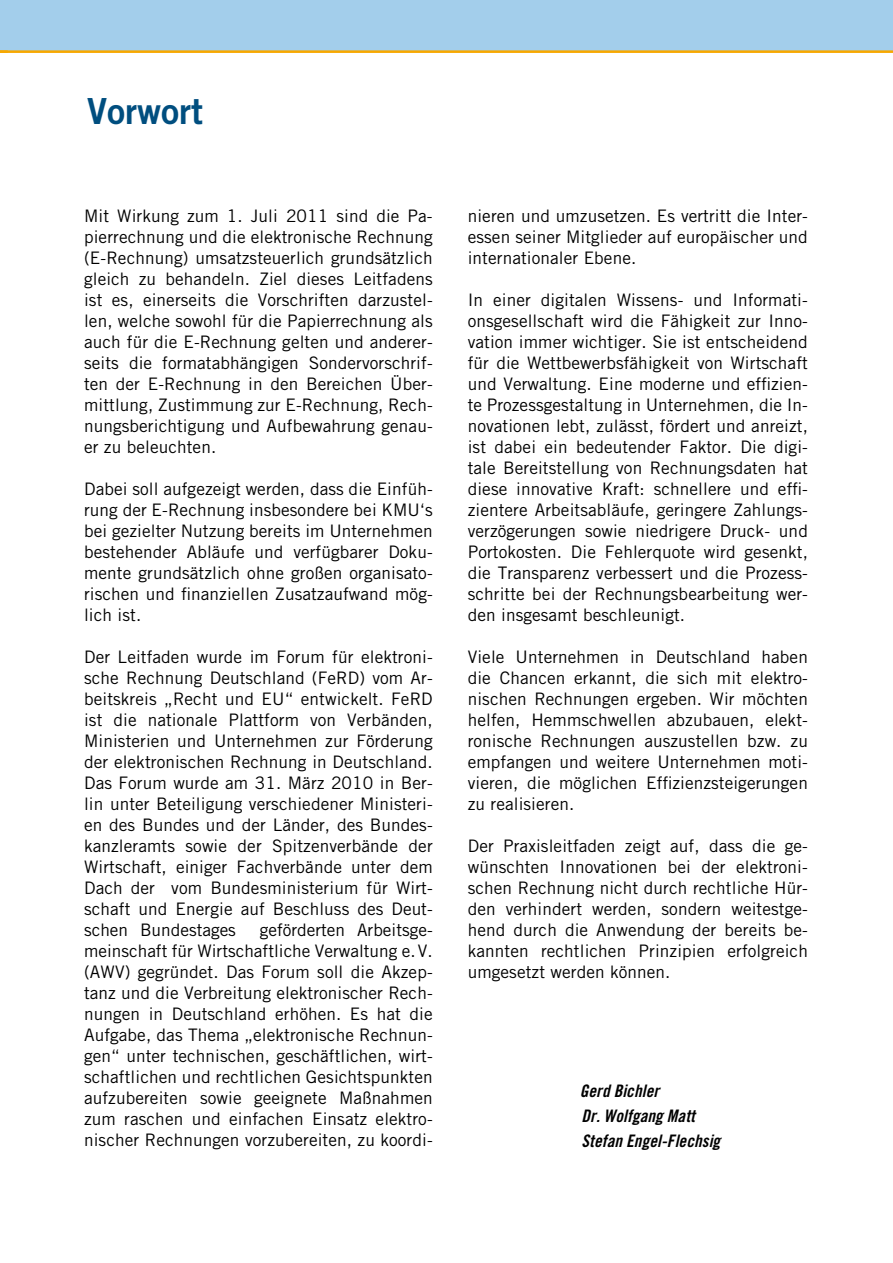
<style>
.page{position:relative;width:893px;height:1263px;background:#fff}
.page>*{position:absolute;margin:0;border:0;box-sizing:border-box;transform-origin:0 0}
.t1{font:36px "Trade Gothic Bold Two";color:#004e7f}
.t2{font:17.25px/21px "Trade Gothic";letter-spacing:.005em;color:#000;text-align:justify}
.t3{font:17.25px/25.2px "Trade Gothic Bold Cond Twenty Obl";letter-spacing:.005em;color:#000}
</style>
<div class="page">
<div style="left:0;top:0;width:893px;height:51px;background:#a3ceeb"></div>
<hr style="left:0;top:50px;width:893px;height:3px;background:#f7a800">
<h1 class="t1" style="left:87px;top:88px;width:117px">Vorwort</h1>
<p class="t2" style="left:84px;top:205px;width:350px">Mit Wirkung zum 1. Juli 2011 sind die Pa&shy;pierrechnung und die elektronische Rechnung (E-Rechnung) umsatzsteuerlich grundsätzlich gleich zu behandeln. Ziel dieses Leitfadens ist es, einerseits die Vorschriften darzustel&shy;len, welche sowohl für die Papierrechnung als auch für die E-Rechnung gelten und anderer&shy;seits die formatabhängigen Sondervorschrif&shy;ten der E-Rechnung in den Bereichen Über&shy;mittlung, Zustimmung zur E-Rechnung, Rech&shy;nungsberichtigung und Aufbewahrung genau&shy;er zu beleuchten.</p>
<p class="t2" style="left:84px;top:478px;width:350px">Dabei soll aufgezeigt werden, dass die Einfüh&shy;rung der E-Rechnung insbesondere bei KMU‘s bei gezielter Nutzung bereits im Unternehmen bestehender Abläufe und verfügbarer Doku&shy;mente grundsätzlich ohne großen organisato&shy;rischen und finanziellen Zusatzaufwand mög&shy;lich ist.</p>
<p class="t2" style="left:84px;top:646px;width:350px">Der Leitfaden wurde im Forum für elektroni&shy;sche Rechnung Deutschland (FeRD) vom Ar&shy;beitskreis „Recht und EU“ entwickelt. FeRD ist die nationale Plattform von Verbänden, Ministerien und Unternehmen zur Förderung der elektronischen Rechnung in Deutschland.<br>Das Forum wurde am 31. März 2010 in Ber&shy;lin unter Beteiligung verschiedener Ministeri&shy;en des Bundes und der Länder, des Bundes&shy;kanzleramts sowie der Spitzenverbände der Wirtschaft, einiger Fachverbände unter dem Dach der vom Bundesministerium für Wirt&shy;schaft und Energie auf Beschluss des Deut&shy;schen Bundestages</p>
<p class="t2" style="left:84px;top:919px;width:350px;text-indent:176px">geförderten Arbeitsge&shy;meinschaft für Wirtschaftliche Verwaltung e.V. (AWV) gegründet. Das Forum soll die Akzep&shy;tanz und die Verbreitung elektronischer Rech&shy;nungen in Deutschland erhöhen. Es hat die Aufgabe, das Thema „elektronische Rechnun&shy;gen“ unter technischen, geschäftlichen, wirt&shy;schaftlichen und rechtlichen Gesichtspunkten aufzubereiten sowie geeignete Maßnahmen zum raschen und einfachen Einsatz elektro&shy;nischer Rechnungen vorzubereiten, zu koordi-</p>
<p class="t2" style="left:468px;top:205px;width:342px">nieren und umzusetzen. Es vertritt die Inter&shy;essen seiner Mitglieder auf europäischer und internationaler Ebene.</p>
<p class="t2" style="left:468px;top:289px;width:342px">In einer digitalen Wissens- und Informati&shy;onsgesellschaft wird die Fähigkeit zur Inno&shy;vation immer wichtiger. Sie ist entscheidend für die Wettbewerbsfähigkeit von Wirtschaft und Verwaltung. Eine moderne und effizien&shy;te Prozessgestaltung in Unternehmen, die In&shy;novationen lebt, zulässt, fördert und anreizt, ist dabei ein bedeutender Faktor. Die digi&shy;tale Bereitstellung von Rechnungsdaten hat diese innovative Kraft: schnellere und effi&shy;zientere Arbeitsabläufe, geringere Zahlungs&shy;verzögerungen sowie niedrigere Druck- und Portokosten. Die Fehlerquote wird gesenkt, die Transparenz verbessert und die Prozess&shy;schritte bei der Rechnungsbearbeitung wer&shy;den insgesamt beschleunigt.</p>
<p class="t2" style="left:468px;top:646px;width:342px">Viele Unternehmen in Deutschland haben die Chancen erkannt, die sich mit elektro&shy;nischen Rechnungen ergeben. Wir möchten helfen, Hemmschwellen abzubauen, elekt&shy;ronische Rechnungen auszustellen bzw. zu empfangen und weitere Unternehmen moti&shy;vieren, die möglichen Effizienzsteigerungen zu realisieren.</p>
<p class="t2" style="left:468px;top:835px;width:342px">Der Praxisleitfaden zeigt auf, dass die ge&shy;wünschten Innovationen bei der elektroni&shy;schen Rechnung nicht durch rechtliche Hür&shy;den verhindert werden, sondern weitestge&shy;hend durch die Anwendung der bereits be&shy;kannten rechtlichen Prinzipien erfolgreich umgesetzt werden können.</p>
<p class="t3" style="left:580px;top:1077px;width:142px">Gerd Bichler<br>Dr. Wolfgang Matt<br>Stefan Engel-Flechsig</p>
</div>
